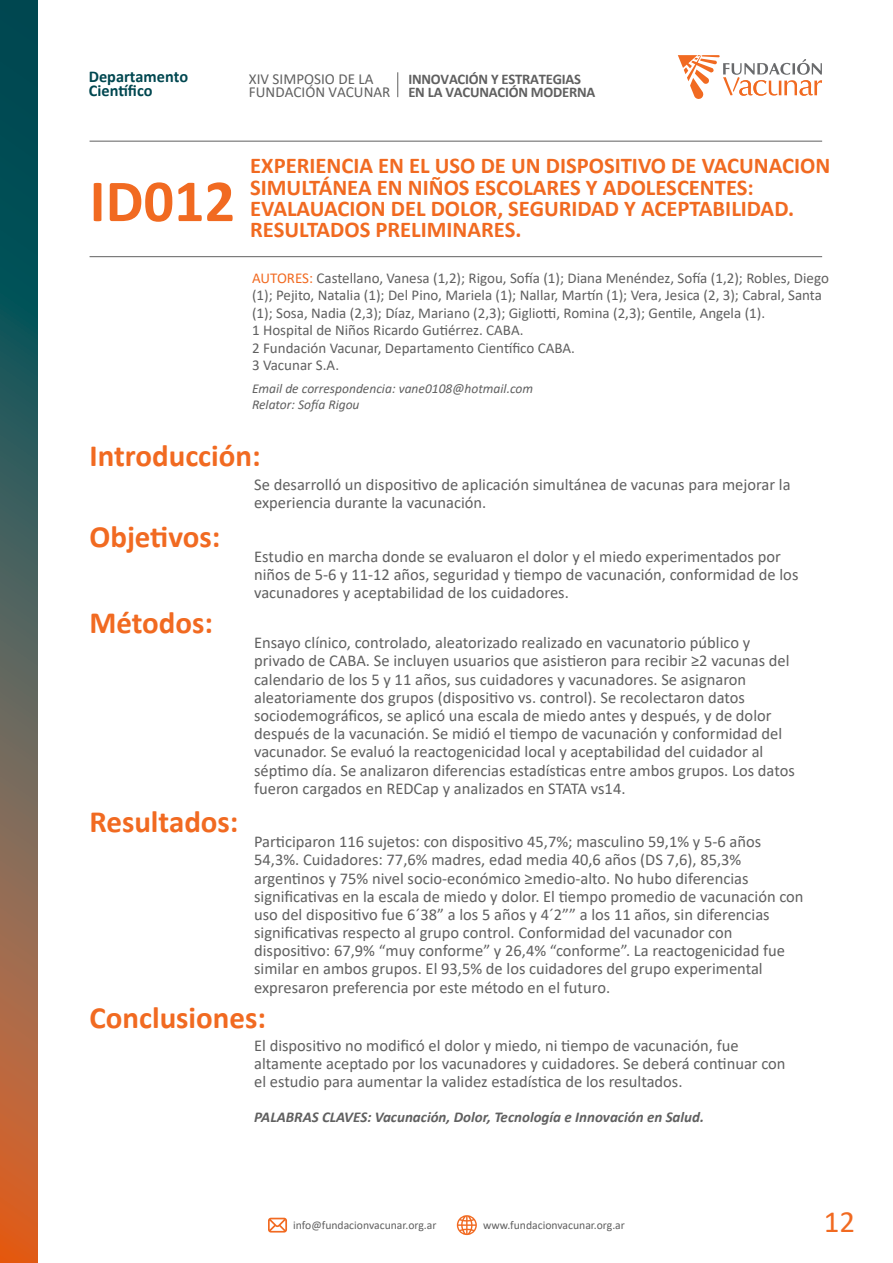
<style>
.page{position:relative;width:893px;height:1263px;background:#fff}
.page>*{position:absolute;margin:0;border:0;box-sizing:border-box;transform-origin:0 0}
.t1{font:700 60.15px "Calibri";color:#f16a21}
.t2{font:700 30.9px "Calibri";color:#f16a21}
.t3{font:30.9px "Calibri";color:#f16a21}
.t4{font:700 22.65px/21.3px "Calibri";color:#f16a21}
.t5{font:16.5px/18.1px "Calibri";color:#606060}
.t6{font:700 16.5px/14.2px "Calibri";color:#004750}
.t7{font:15.3px/12.8px "Calibri";color:#606060}
.t8{font:15px/17.4px "Calibri";color:#606060}
.t9{font:italic 700 15px "Calibri";color:#606060}
.t10{font:700 14.7px/13.5px "Calibri";letter-spacing:-.015em;color:#606060}
.t11{font:italic 13.5px/16.2px "Calibri";color:#606060}
.t12{font:11.7px "Calibri";color:#606060}
.s1{color:#f16a21}
</style>
<div class="page">
<svg style="left:0;top:0;width:37px;height:1263px;background:#5b5e50"></svg>
<svg style="left:678px;top:55px;width:144px;height:44px"></svg>
<hr style="left:90px;top:256px;width:732px;height:1px;background:#606060">
<hr style="left:90px;top:141px;width:732px;height:1px;background:#606060">
<svg style="left:397px;top:72px;width:1px;height:25px"></svg>
<svg style="left:457px;top:1215px;width:20px;height:20px"></svg>
<svg style="left:268px;top:1218px;width:19px;height:14px"></svg>
<p class="t6" style="left:89px;top:69px;width:101px">Departamento<br>Científico</p>
<p class="t7" style="left:249px;top:72px;width:143px">XIV SIMPOSIO DE LA<br>FUNDACIÓN VACUNAR</p>
<p class="t10" style="left:408px;top:72px;width:188px">INNOVACIÓN Y ESTRATEGIAS<br>EN LA VACUNACIÓN MODERNA</p>
<h1 class="t1" style="left:90px;top:159px;width:147px">ID012</h1>
<h3 class="t4" style="left:250px;top:155px;width:582px">EXPERIENCIA EN EL USO DE UN DISPOSITIVO DE VACUNACION SIMULTÁNEA EN NIÑOS ESCOLARES Y ADOLESCENTES:<br>EVALAUACION DEL DOLOR, SEGURIDAD Y ACEPTABILIDAD.<br>RESULTADOS PRELIMINARES.</h3>
<p class="t8" style="left:252px;top:269px;width:578px"><span class="s1">AUTORES:</span> Castellano, Vanesa (1,2); Rigou, Sofía (1); Diana Menéndez, Sofía (1,2); Robles, Diego (1); Pejito, Natalia (1); Del Pino, Mariela (1); Nallar, Martín (1); Vera, Jesica (2, 3); Cabral, Santa (1); Sosa, Nadia (2,3); Díaz, Mariano (2,3); Gigliotti, Romina (2,3); Gentile, Angela (1).<br>1 Hospital de Niños Ricardo Gutiérrez. CABA.<br>2 Fundación Vacunar, Departamento Científico CABA.<br>3 Vacunar S.A.</p>
<p class="t11" style="left:252px;top:380px;width:283px">Email de correspondencia: vane0108@hotmail.com<br>Relator: Sofía Rigou</p>
<h2 class="t2" style="left:89px;top:434px;width:173px">Introducción:</h2>
<p class="t5" style="left:254px;top:475px;width:538px">Se desarrolló un dispositivo de aplicación simultánea de vacunas para mejorar la experiencia durante la vacunación.</p>
<h2 class="t2" style="left:89px;top:515px;width:132px">Objetivos:</h2>
<p class="t5" style="left:254px;top:547px;width:546px">Estudio en marcha donde se evaluaron el dolor y el miedo experimentados por niños de 5-6 y 11-12 años, seguridad y tiempo de vacunación, conformidad de los vacunadores y aceptabilidad de los cuidadores.</p>
<h2 class="t2" style="left:89px;top:601px;width:125px">Métodos:</h2>
<p class="t5" style="left:254px;top:633px;width:542px">Ensayo clínico, controlado, aleatorizado realizado en vacunatorio público y privado de CABA. Se incluyen usuarios que asistieron para recibir ≥2 vacunas del calendario de los 5 y 11 años, sus cuidadores y vacunadores. Se asignaron aleatoriamente dos grupos (dispositivo vs. control). Se recolectaron datos sociodemográficos, se aplicó una escala de miedo antes y después, y de dolor después de la vacunación. Se midió el tiempo de vacunación y conformidad del vacunador. Se evaluó la reactogenicidad local y aceptabilidad del cuidador al séptimo día. Se analizaron diferencias estadísticas entre ambos grupos. Los datos fueron cargados en REDCap y analizados en STATA vs14.</p>
<h2 class="t2" style="left:89px;top:800px;width:151px">Resultados:</h2>
<p class="t5" style="left:254px;top:832px;width:551px">Participaron 116 sujetos: con dispositivo 45,7%; masculino 59,1% y 5-6 años 54,3%. Cuidadores: 77,6% madres, edad media 40,6 años (DS 7,6), 85,3% argentinos y 75% nivel socio-económico ≥medio-alto. No hubo diferencias significativas en la escala de miedo y dolor. El tiempo promedio de vacunación con uso del dispositivo fue 6´38” a los 5 años y 4´2”” a los 11 años, sin diferencias significativas respecto al grupo control. Conformidad del vacunador con dispositivo: 67,9% “muy conforme” y 26,4% “conforme”. La reactogenicidad fue similar en ambos grupos. El 93,5% de los cuidadores del grupo experimental expresaron preferencia por este método en el futuro.</p>
<h2 class="t2" style="left:89px;top:996px;width:178px">Conclusiones:</h2>
<p class="t5" style="left:254px;top:1036px;width:533px">El dispositivo no modificó el dolor y miedo, ni tiempo de vacunación, fue altamente aceptado por los vacunadores y cuidadores. Se deberá continuar con el estudio para aumentar la validez estadística de los resultados.</p>
<p class="t9" style="left:254px;top:1106px;width:451px">PALABRAS CLAVES: Vacunación, Dolor, Tecnología e Innovación en Salud.</p>
<p class="t12" style="left:293px;top:1216px;width:145px">info@fundacionvacunar.org.ar</p>
<p class="t12" style="left:483px;top:1216px;width:143px">www.fundacionvacunar.org.ar</p>
<h2 class="t3" style="left:824px;top:1200px;width:33px">12</h2>
</div>
